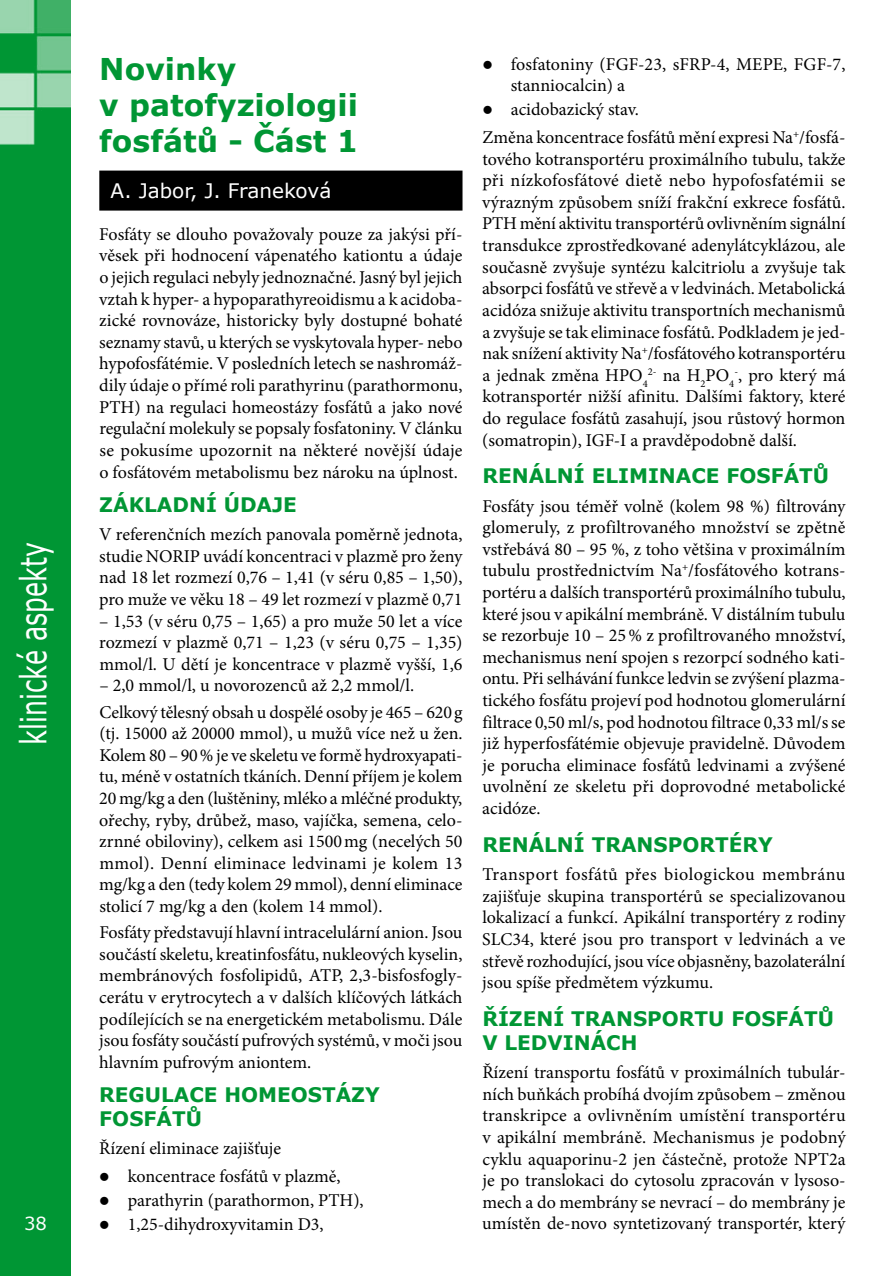
<style>
.page{position:relative;width:891px;height:1276px;background:#fff}
.page>*{position:absolute;margin:0;border:0;box-sizing:border-box;transform-origin:0 0}
.t1{font:36px "Verdana";color:#fff;scale:.7 1}
.t2{font:700 30px/36px "Verdana";color:#009634}
.t3{font:700 20px "Verdana";color:#009634}
.t4{font:20px "Verdana";color:#fff}
.t5{font:18px/21.6px "Minion Pro";color:#000;text-align:justify}
.t6{font:18px "Verdana";color:#fff}
</style>
<div class="page">
<img style="left:0;top:0;width:71px;height:1276px">
<div style="left:99px;top:171px;width:363px;height:40px;background:#000"></div>
<h1 class="t1" style="left:10px;top:745px;width:290px;rotate:-90deg">klinické aspekty</h1>
<p class="t6" style="left:24px;top:1211px;width:24px">38</p>
<h2 class="t2" style="left:99px;top:50px;width:260px">NOVINKY<br>V PATOFYZIOLOGII<br>FOSFÁTŮ - ČÁST 1</h2>
<p class="t4" style="left:111px;top:178px;width:222px">A. Jabor, J. Franeková</p>
<p class="t5" style="left:99px;top:223px;width:364px">Fosfáty se dlouho považovaly pouze za jakýsi pří&shy;věsek při hodnocení vápenatého kationtu a údaje o jejich regulaci nebyly jednoznačné. Jasný byl jejich vztah k hyper- a hypoparathyreoidismu a k acidoba&shy;zické rovnováze, historicky byly dostupné bohaté seznamy stavů, u kterých se vyskytovala hyper- nebo hypofosfátémie. V posledních letech se nashromáž&shy;dily údaje o přímé roli parathyrinu (parathormonu, PTH) na regulaci homeostázy fosfátů a jako nové regulační molekuly se popsaly fosfatoniny. V článku se pokusíme upozornit na některé novější údaje o fosfátovém metabolismu bez nároku na úplnost.</p>
<p class="t3" style="left:99px;top:492px;width:196px">ZÁKLADNÍ Ú DAJE</p>
<p class="t5" style="left:99px;top:523px;width:364px">V referenčních mezích panovala poměrně jednota, studie NORIP uvádí koncentraci v plazmě pro ženy nad 18 let rozmezí 0,76 – 1,41 (v séru 0,85 – 1,50), pro muže ve věku 18 – 49 let rozmezí v plazmě 0,71</p>
<p class="t5" style="left:99px;top:610px;width:364px">– 1,53 (v séru 0,75 – 1,65) a pro muže 50 let a více rozmezí v plazmě 0,71 – 1,23 (v séru 0,75 – 1,35) mmol/l. U dětí je koncentrace v plazmě vyšší, 1,6</p>
<p class="t5" style="left:99px;top:672px;width:364px;line-height:26.2px">– 2,0 mmol/l, u novorozenců až 2,2 mmol/l.<br>Celkový tělesný obsah u dospělé osoby je 465 – 620g</p>
<p class="t5" style="left:99px;top:722px;width:365px">(tj. 15000 až 20000 mmol), u mužů více než u žen.<br>Kolem 80 – 90% je ve skeletu ve formě hydroxyapati&shy;tu, méně v ostatních tkáních. Denní příjem je kolem 20 mg/kg a den (luštěniny, mléko a mléčné produkty, ořechy, ryby, drůbež, maso, vajíčka, semena, celo&shy;zrnné obiloviny), celkem asi 1500mg (necelých 50 mmol). Denní eliminace ledvinami je kolem 13 mg/kg a den (tedy kolem 29 mmol), denní eliminace stolicí 7 mg/kg a den (kolem 14 mmol).</p>
<p class="t5" style="left:99px;top:921px;width:364px">Fosfáty představují hlavní intracelulární anion. Jsou součástí skeletu, kreatinfosfátu, nukleových kyselin, membránových fosfolipidů, ATP, 2,3-bisfosfogly&shy;cerátu v erytrocytech a v dalších klíčových látkách podílejících se na energetickém metabolismu. Dále jsou fosfáty součástí pufrových systémů, v moči jsou hlavním pufrovým aniontem.</p>
<p class="t3" style="left:99px;top:1082px;width:90px">REGU LACE</p>
<p class="t3" style="left:224px;top:1082px;width:157px">H OME OSTÁZY</p>
<p class="t3" style="left:99px;top:1106px;width:104px">FOSFÁTŮ</p>
<p class="t5" style="left:99px;top:1138px;width:183px">Řízení eliminace zajišťuje</p>
<p class="t5" style="left:99px;top:1165px;width:243px">● koncentrace fosfátů v plazmě,</p>
<p class="t5" style="left:99px;top:1189px;width:266px">● parathyrin (parathormon, PTH),</p>
<p class="t5" style="left:99px;top:1213px;width:226px">● 1,25-dihydroxyvitamin D3,</p>
<p class="t5" style="left:510px;top:54px;width:336px;line-height:21px;text-indent:-28px">● fosfatoniny (FGF-23, sFRP-4, MEPE, FGF-7, stanniocalcin) a</p>
<p class="t5" style="left:482px;top:95px;width:364px;line-height:28.4px">● acidobazický stav.<br>Změna koncentrace fosfátů mění expresi Na<sup>+</sup>/fosfá-</p>
<p class="t5" style="left:482px;top:148px;width:365px">tového kotransportéru proximálního tubulu, takže při nízkofosfátové dietě nebo hypofosfatémii se výrazným způsobem sníží frakční exkrece fosfátů.<br>PTH mění aktivitu transportérů ovlivněním signální transdukce zprostředkované adenylátcyklázou, ale současně zvyšuje syntézu kalcitriolu a zvyšuje tak absorpci fosfátů ve střevě a v ledvinách. Metabolická acidóza snižuje aktivitu transportních mechanismů a zvyšuje se tak eliminace fosfátů. Podkladem je jed&shy;nak snížení aktivity Na<sup>+</sup>/fosfátového kotransportéru a jednak změna HPO<sub>4</sub><sup>2-</sup> na H<sub>2</sub>PO<sub>4</sub><sup>-</sup>, pro který má kotransportér nižší afinitu. Dalšími faktory, které do regulace fosfátů zasahují, jsou růstový hormon (somatropin), IGF-I a pravděpodobně další.</p>
<p class="t3" style="left:482px;top:463px;width:150px">RE NÁLNÍ E LIMI</p>
<p class="t3" style="left:658px;top:463px;width:32px">NACE</p>
<p class="t3" style="left:726px;top:463px;width:104px">FOSFÁTŮ</p>
<p class="t5" style="left:482px;top:495px;width:364px">Fosfáty jsou téměř volně (kolem 98 %) filtrovány glomeruly, z profiltrovaného množství se zpětně vstřebává 80 – 95 %, z toho většina v proximálním tubulu prostřednictvím Na<sup>+</sup>/fosfátového kotrans&shy;portéru a dalších transportérů proximálního tubulu, které jsou v apikální membráně. V distálním tubulu se rezorbuje 10 – 25% z profiltrovaného množství, mechanismus není spojen s rezorpcí sodného kati&shy;ontu. Při selhávání funkce ledvin se zvýšení plazma&shy;tického fosfátu projeví pod hodnotou glomerulární filtrace 0,50 ml/s, pod hodnotou filtrace 0,33 ml/s se již hyperfosfátémie objevuje pravidelně. Důvodem je porucha eliminace fosfátů ledvinami a zvýšené uvolnění ze skeletu při doprovodné metabolické acidóze.</p>
<p class="t3" style="left:482px;top:831px;width:125px">RE NÁLNÍ TRA</p>
<p class="t3" style="left:636px;top:831px;width:138px">NSPORTÉRY</p>
<p class="t5" style="left:482px;top:863px;width:365px">Transport fosfátů přes biologickou membránu zajišťuje skupina transportérů se specializovanou lokalizací a funkcí. Apikální transportéry z rodiny SLC34, které jsou pro transport v ledvinách a ve střevě rozhodující, jsou více objasněny, bazolaterální jsou spíše předmětem výzkumu.</p>
<p class="t3" style="left:482px;top:1005px;width:105px">ŘÍZENÍ TRA</p>
<p class="t3" style="left:615px;top:1005px;width:78px">NSPORTU</p>
<p class="t3" style="left:731px;top:1005px;width:104px">FOSFÁTŮ</p>
<p class="t3" style="left:482px;top:1029px;width:139px">V LE DVI NÁCH</p>
<p class="t5" style="left:482px;top:1061px;width:364px">Řízení transportu fosfátů v proximálních tubulár&shy;ních buňkách probíhá dvojím způsobem – změnou transkripce a ovlivněním umístění transportéru v apikální membráně. Mechanismus je podobný cyklu aquaporinu-2 jen částečně, protože NPT2a je po translokaci do cytosolu zpracován v lysoso&shy;mech a do membrány se nevrací – do membrány je umístěn de-novo syntetizovaný transportér, který</p>
</div>
